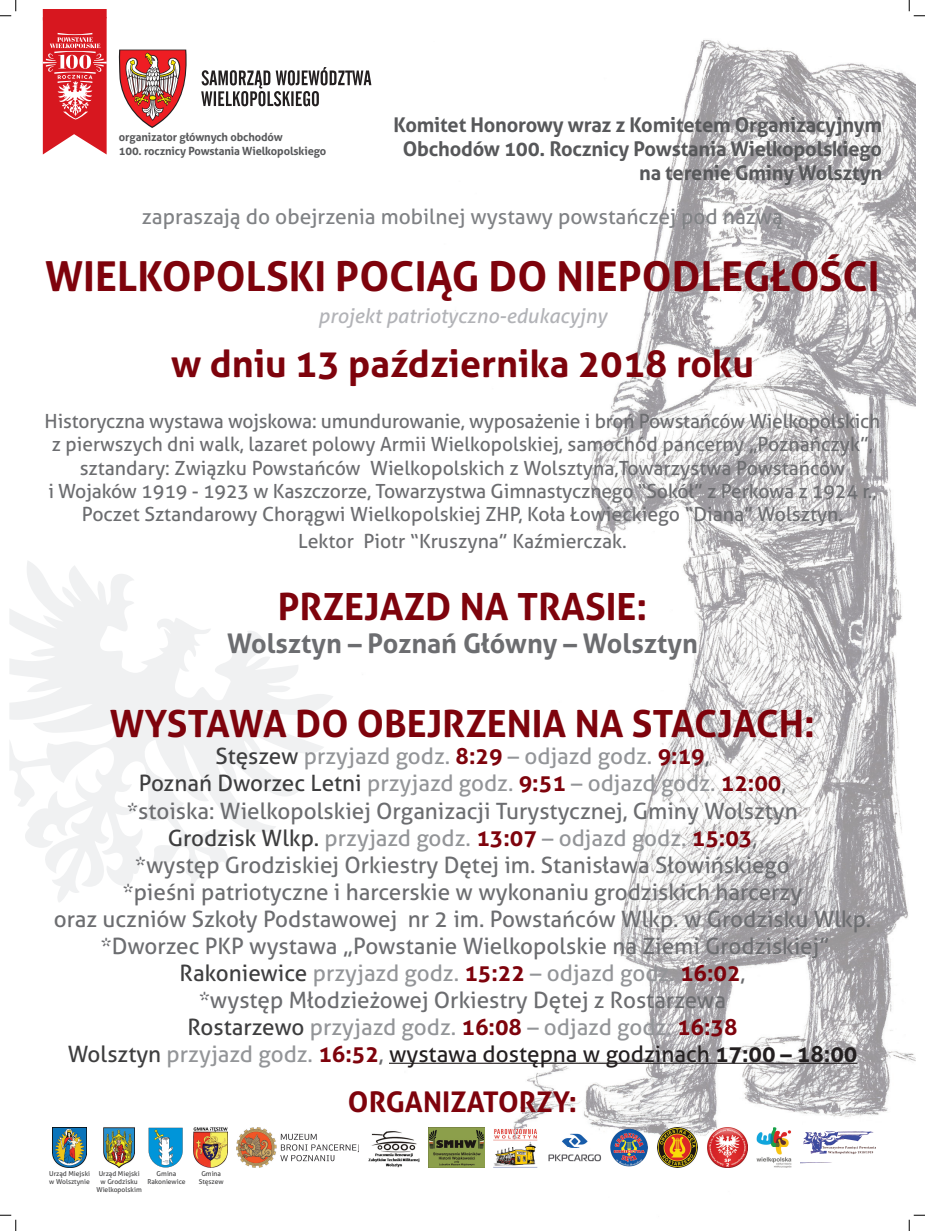
<style>
.page{position:relative;width:925px;height:1231px;background:#fff}
.page>*{position:absolute;margin:0;border:0;box-sizing:border-box;transform-origin:0 0}
.t1{font:700 41.25px "Aller";color:#7e030c}
.t2{font:700 37.5px "Aller";color:#7e030c}
.t3{font:700 28.5px "Aller";color:#7e030c}
.t4{font:700 27px "Aller";color:#6c6d70}
.t5{font:22.5px/27px "Aller";color:#6c6d70;text-align:center}
.t6{font:21px "Aller";color:#808285}
.t7{font:700 20.25px/24.3px "Aller";letter-spacing:-.01em;color:#57585a;text-align:right}
.t8{font:italic 20.25px "Aller";color:#b2b3b7}
.t9{font:19.5px/23.4px "Aller";color:#6c6d70;text-align:center}
.t10{font:700 11.25px/13.5px "Aller";letter-spacing:-.01em;color:#57585a}
.t11{font:6.75px/8.1px "Aller";color:#3e3e3f;text-align:center}
.s1{color:#3e3e3f}
.s2{color:#939598}
.s3{font-weight:700;color:#7e030c}
.s4{color:#231f20}
.s5{font-weight:700;color:#231f20}
</style>
<div class="page">
<img style="left:371px;top:40px;width:544px;height:1128px">
<svg style="left:10px;top:561px;width:323px;height:341px"></svg>
<hr style="left:389px;top:1062px;width:468px;height:1px;background:#231f20">
<svg style="left:43px;top:9px;width:64px;height:145px"></svg>
<svg style="left:201px;top:67px;width:170px;height:39px"></svg>
<svg style="left:119px;top:50px;width:68px;height:78px"></svg>
<img style="left:428px;top:1127px;width:56px;height:40px">
<img style="left:493px;top:1127px;width:45px;height:40px">
<img style="left:547px;top:1127px;width:54px;height:40px">
<img style="left:610px;top:1127px;width:37px;height:40px">
<img style="left:707px;top:1127px;width:40px;height:40px">
<img style="left:193px;top:1127px;width:34px;height:40px">
<img style="left:368px;top:1127px;width:51px;height:40px">
<img style="left:236px;top:1127px;width:123px;height:40px">
<img style="left:657px;top:1127px;width:40px;height:40px">
<img style="left:756px;top:1127px;width:35px;height:40px">
<svg style="left:149px;top:1127px;width:34px;height:40px"></svg>
<img style="left:104px;top:1127px;width:30px;height:42px">
<img style="left:53px;top:1127px;width:34px;height:40px">
<img style="left:800px;top:1127px;width:75px;height:40px">
<svg style="left:0;top:0;width:17px;height:17px"></svg>
<svg style="left:0;top:1214px;width:17px;height:17px"></svg>
<svg style="left:908px;top:0;width:16px;height:17px"></svg>
<svg style="left:908px;top:1214px;width:16px;height:17px"></svg>
<p class="t7" style="left:393px;top:112px;width:490px">Komitet Honorowy wraz z Komitetem Organizacyjnym<br>Obchodów 100. Rocznicy Powstania Wielkopolskiego na terenie Gminy Wolsztyn</p>
<p class="t6" style="left:142px;top:203px;width:642px">zapraszają do obejrzenia mobilnej wystawy powstańczej pod nazwą</p>
<h1 class="t1" style="left:45px;top:251px;width:835px">WIELKOPOLSKI POCIĄG DO NIEPODLEGŁOŚCI</h1>
<p class="t8" style="left:318px;top:303px;width:290px">projekt patriotyczno-edukacyjny</p>
<h2 class="t2" style="left:171px;top:341px;width:584px">w dniu 13 października 2018 roku</h2>
<p class="t9" style="left:45px;top:409px;width:837px">Historyczna wystawa wojskowa: umundurowanie, wyposażenie i broń Powstańców Wielkopolskich z pierwszych dni walk, lazaret polowy Armii Wielkopolskiej, samochód pancerny „Poznańczyk”, sztandary: Związku Powstańców Wielkopolskich z Wolsztyna,Towarzystwa Powstańców<br>i Wojaków 1919 - 1923 w Kaszczorze, Towarzystwa Gimnastycznego “Sokół” z Perkowa z 1924 r., Poczet Sztandarowy Chorągwi Wielkopolskiej ZHP, Koła Łowieckiego “Diana” Wolsztyn.</p>
<p class="t9" style="left:298px;top:530px;width:330px">Lektor Piotr “Kruszyna” Kaźmierczak.</p>
<h2 class="t2" style="left:278px;top:584px;width:371px">PRZEJAZD NA TRASIE:</h2>
<p class="t4" style="left:227px;top:626px;width:472px">Wolsztyn – Poznań Główny – Wolsztyn</p>
<p class="t10" style="left:119px;top:130px;width:209px">organizator głównych obchodów<br>100. rocznicy Powstania Wielkopolskiego</p>
<h2 class="t2" style="left:110px;top:701px;width:706px">WYSTAWA DO OBEJRZENIA NA STACJACH:</h2>
<p class="t5" style="left:54px;top:743px;width:819px"><span class="s1">Stęszew</span> <span class="s2">przyjazd godz.</span> <span class="s3">8:29</span> <span class="s2">– odjazd godz.</span> <span class="s3">9:19</span>,<br><span class="s1">Poznań Dworzec Letni</span> <span class="s2">przyjazd godz.</span> <span class="s3">9:51</span> <span class="s2">– odjazd godz.</span> <span class="s3">12:00</span>,<br>*stoiska: Wielkopolskiej Organizacji Turystycznej, Gminy Wolsztyn<br><span class="s1">Grodzisk Wlkp.</span> <span class="s2">przyjazd godz.</span> <span class="s3">13:07</span> <span class="s2">– odjazd godz.</span> <span class="s3">15:03</span>,<br>*występ Grodziskiej Orkiestry Dętej im. Stanisława Słowińskiego<br>*pieśni patriotyczne i harcerskie w wykonaniu grodziskich harcerzy<br>oraz uczniów Szkoły Podstawowej nr 2 im. Powstańców Wlkp. w Grodzisku Wlkp. *Dworzec PKP wystawa „Powstanie Wielkopolskie na Ziemi Grodziskiej” <span class="s1">Rakoniewice</span> <span class="s2">przyjazd godz.</span> <span class="s3">15:22</span> <span class="s2">– odjazd godz.</span> <span class="s3">16:02</span>,<br>*występ Młodzieżowej Orkiestry Dętej z Rostarzewa<br><span class="s1">Rostarzewo</span> <span class="s2">przyjazd godz.</span> <span class="s3">16:08</span> <span class="s2">– odjazd godz.</span> <span class="s3">16:38<br></span><span class="s1">Wolsztyn</span> <span class="s2">przyjazd godz.</span> <span class="s3">16:52</span>, <span class="s4">wystawa dostępna w godzinach</span> <span class="s5">17:00 – 18:00</span></p>
<p class="t3" style="left:348px;top:1084px;width:230px">ORGANIZATORZY:</p>
<p class="t11" style="left:49px;top:1169px;width:42px;text-align:left">Urząd Miejski w Wolsztynie</p>
<p class="t11" style="left:96px;top:1169px;width:47px">Urząd Miejski w Grodzisku<br>Wielkopolskim</p>
<p class="t11" style="left:147px;top:1169px;width:40px">Gmina<br>Rakoniewice</p>
<p class="t11" style="left:199px;top:1169px;width:26px">Gmina<br>Stęszew</p>
</div>
